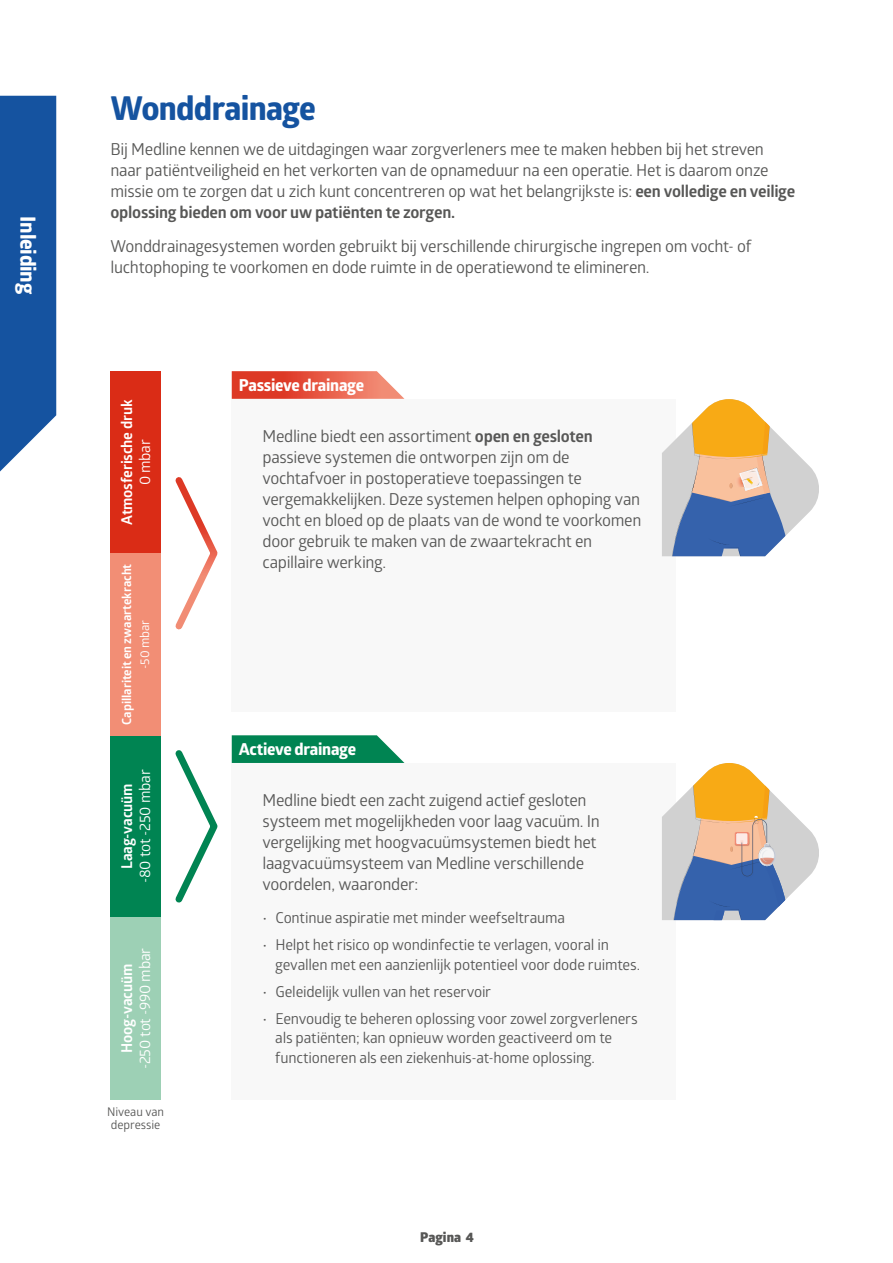
<style>
.page{position:relative;width:893px;height:1263px;background:#fff}
.page>*{position:absolute;margin:0;border:0;box-sizing:border-box;transform-origin:0 0}
.C_Large{font:700 33px "Globerx";letter-spacing:-.02em;color:#1553a0}
.MEDLINE_-_A_Head{font:700 21px "Globerx";letter-spacing:-.01em;color:#fff}
.C_Large-2{font:16.5px/21px "Glober";letter-spacing:-.02em;color:#575756}
.C_Large-3{font:700 16.5px "Globerx";letter-spacing:-.015em;color:#fff}
.t1{font:15px/19.5px "Glober";letter-spacing:-.015em;color:#575756}
.C_Large-4{font:15px/18px "Glober";letter-spacing:-.015em;color:#fff;text-align:center}
.C_Large-5{font:700 15px/18px "Glober";letter-spacing:-.01em;color:#fff;text-align:center}
.t2{font:800 13.5px "Glober";letter-spacing:.005em;color:#575756}
.C_Large-6{font:700 12.45px/18px "Glober";letter-spacing:-.005em;color:#fff;text-align:center}
.C_Large-7{font:12px/13.5px "Glober";letter-spacing:-.005em;color:#575756;text-align:center}
.s1{font-weight:700}
.s2{font-weight:400}
</style>
<div class="page">
<svg style="left:0;top:96px;width:56px;height:375px;background:#2660a7"></svg>
<div style="left:232px;top:399px;width:444px;height:313px;background:#f8f8f8"></div>
<div style="left:232px;top:763px;width:444px;height:336px;background:#f8f8f8"></div>
<svg style="left:232px;top:371px;width:172px;height:28px;background:#e76653"></svg>
<svg style="left:232px;top:735px;width:172px;height:28px;background:#168e61"></svg>
<div style="left:111px;top:371px;width:50px;height:182px;background:#da2c16"></div>
<div style="left:111px;top:735px;width:50px;height:182px;background:#008452"></div>
<div style="left:111px;top:553px;width:50px;height:182px;background:#f28e75"></div>
<div style="left:111px;top:917px;width:50px;height:182px;background:#9dd0b5"></div>
<svg style="left:175px;top:477px;width:43px;height:153px"></svg>
<svg style="left:175px;top:750px;width:43px;height:153px"></svg>
<svg style="left:662px;top:763px;width:157px;height:157px"></svg>
<svg style="left:662px;top:399px;width:157px;height:157px"></svg>
<p class="MEDLINE_-_A_Head" style="left:43px;top:216px;width:79px;rotate:90deg">Inleiding</p>
<p class="C_Large" style="left:111px;top:85px;width:207px">Wonddrainage</p>
<p class="C_Large-2" style="left:111px;top:138px;width:686px">Bij Medline kennen we de uitdagingen waar zorgverleners mee te maken hebben bij het streven naar patiëntveiligheid en het verkorten van de opnameduur na een operatie. Het is daarom onze missie om te zorgen dat u zich kunt concentreren op wat het belangrijkste is: <span class="s1">een volledige en veilige oplossing bieden om voor uw patiënten te zorgen.</span></p>
<p class="C_Large-2" style="left:111px;top:235px;width:642px">Wonddrainagesystemen worden gebruikt bij verschillende chirurgische ingrepen om vocht- of luchtophoping te voorkomen en dode ruimte in de operatiewond te elimineren.</p>
<p class="C_Large-5" style="left:118px;top:525px;width:127px;rotate:-90deg">Atmosferische druk<br><span class="s2">0 mbar</span></p>
<p class="C_Large-6" style="left:118px;top:725px;width:162px;rotate:-90deg">Capillariteit en zwaartekracht <span class="s2">-50 mbar</span></p>
<p class="C_Large-4" style="left:117px;top:883px;width:115px;rotate:-90deg"><span class="s1">Laag-vacuüm<br></span>-80 tot -250 mbar</p>
<p class="C_Large-4" style="left:117px;top:1069px;width:123px;rotate:-90deg"><span class="s1">Hoog-vacuüm </span>-250 tot -990 mbar</p>
<p class="C_Large-7" style="left:107px;top:1104px;width:59px">Niveau van depressie</p>
<p class="C_Large-3" style="left:239px;top:373px;width:127px">Passieve drainage</p>
<p class="C_Large-2" style="left:262px;top:425px;width:380px">Medline biedt een assortiment <span class="s1">open en gesloten </span>passieve systemen die ontworpen zijn om de vochtafvoer in postoperatieve toepassingen te vergemakkelijken. Deze systemen helpen ophoping van vocht en bloed op de plaats van de wond te voorkomen door gebruik te maken van de zwaartekracht en capillaire werking.</p>
<p class="C_Large-3" style="left:239px;top:737px;width:119px">Actieve drainage</p>
<p class="C_Large-2" style="left:262px;top:789px;width:339px">Medline biedt een zacht zuigend actief gesloten systeem met mogelijkheden voor laag vacuüm. In vergelijking met hoogvacuümsystemen biedt het laagvacuümsysteem van Medline verschillende voordelen, waaronder:</p>
<p class="t1" style="left:262px;top:907px;width:304px">• Continue aspiratie met minder weefseltrauma</p>
<p class="t1" style="left:275px;top:934px;width:366px;text-indent:-13px">• Helpt het risico op wondinfectie te verlagen, vooral in gevallen met een aanzienlijk potentieel voor dode ruimtes.</p>
<p class="t1" style="left:262px;top:981px;width:230px">• Geleidelijk vullen van het reservoir</p>
<p class="t1" style="left:275px;top:1008px;width:364px;text-indent:-13px">• Eenvoudig te beheren oplossing voor zowel zorgverleners als patiënten; kan opnieuw worden geactiveerd om te functioneren als een ziekenhuis-at-home oplossing.</p>
<p class="t2" style="left:420px;top:1227px;width:55px">Pagina 4</p>
</div>
